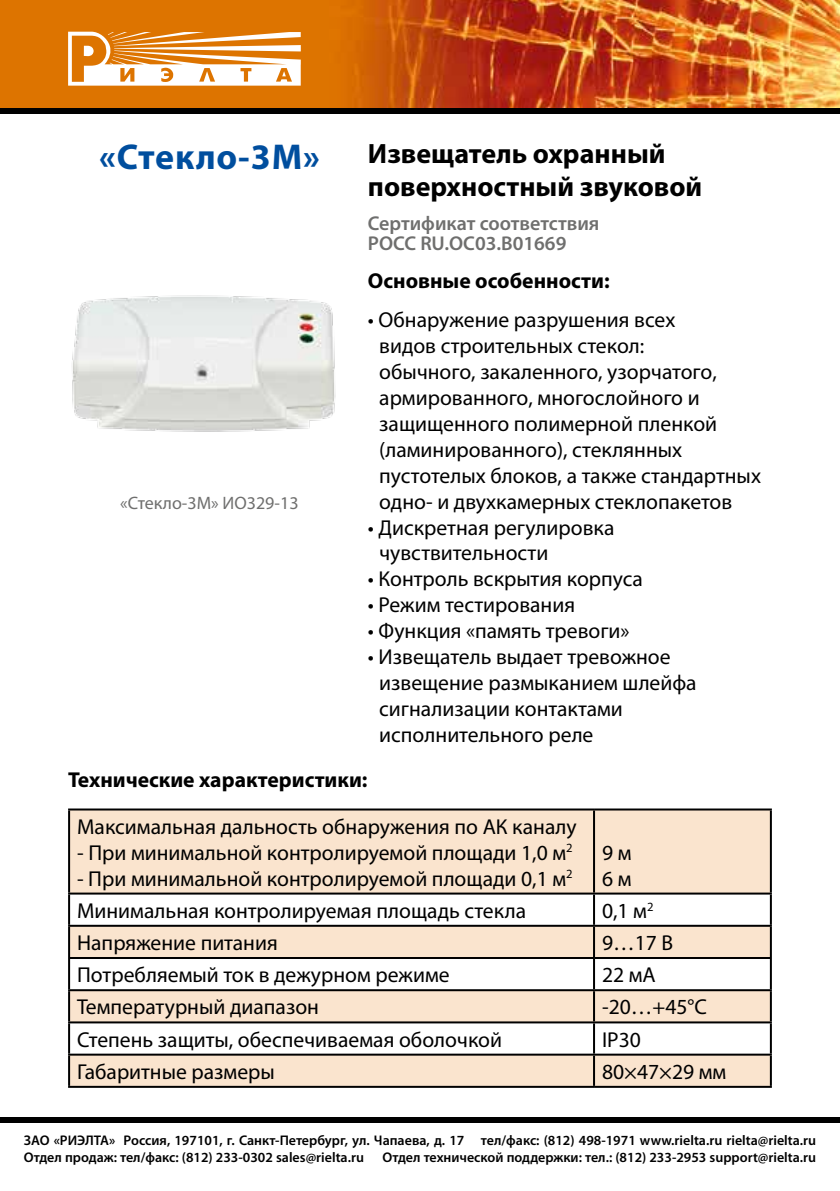
<style>
.page{position:relative;width:840px;height:1191px;background:#fff}
.page>*{position:absolute;margin:0;border:0;box-sizing:border-box;transform-origin:0 0}
.t1{font:700 36px "Myriad Pro";letter-spacing:.025em;color:#004e9e}
.t2{font:700 28px/33.6px "Myriad Pro";color:#000}
.t3{font:21.6px/26px "Myriad Pro";color:#000}
.t4{font:700 21.6px "Myriad Pro";color:#000}
.t5{font:600 20px/20px "Myriad Pro";color:#6f6f6e}
.t6{font:18px "Myriad Pro";color:#6f6f6e}
.t7{font:600 14px/16.8px "Myriad Pro";color:#000}
</style>
<div class="page">
<div style="left:0;top:0;width:839px;height:113px;background:#dd7400"></div>
<img style="left:352px;top:0;width:487px;height:108px">
<div style="left:0;top:108px;width:839px;height:5px;background:#000"></div>
<div style="left:0;top:1117px;width:839px;height:6px;background:#000"></div>
<svg style="left:68px;top:32px;width:232px;height:54px"></svg>
<svg style="left:70px;top:810px;width:699px;height:275px;fill:#fae4ce"></svg>
<hr style="left:68px;top:808px;width:525px;height:2px;background:#000">
<hr style="left:68px;top:810px;width:2px;height:82px;background:#000">
<hr style="left:593px;top:808px;width:178px;height:2px;background:#000">
<hr style="left:592px;top:810px;width:2px;height:82px;background:#000">
<hr style="left:769px;top:810px;width:2px;height:82px;background:#000">
<hr style="left:68px;top:892px;width:525px;height:2px;background:#000">
<hr style="left:68px;top:894px;width:2px;height:30px;background:#000">
<hr style="left:593px;top:892px;width:178px;height:2px;background:#000">
<hr style="left:592px;top:894px;width:2px;height:30px;background:#000">
<hr style="left:769px;top:894px;width:2px;height:30px;background:#000">
<hr style="left:68px;top:924px;width:525px;height:2px;background:#000">
<hr style="left:68px;top:926px;width:2px;height:31px;background:#000">
<hr style="left:593px;top:924px;width:178px;height:2px;background:#000">
<hr style="left:592px;top:926px;width:2px;height:31px;background:#000">
<hr style="left:769px;top:926px;width:2px;height:31px;background:#000">
<hr style="left:68px;top:957px;width:525px;height:2px;background:#000">
<hr style="left:68px;top:959px;width:2px;height:30px;background:#000">
<hr style="left:593px;top:957px;width:178px;height:2px;background:#000">
<hr style="left:592px;top:959px;width:2px;height:30px;background:#000">
<hr style="left:769px;top:959px;width:2px;height:30px;background:#000">
<hr style="left:68px;top:989px;width:525px;height:2px;background:#000">
<hr style="left:68px;top:991px;width:2px;height:30px;background:#000">
<hr style="left:593px;top:989px;width:178px;height:2px;background:#000">
<hr style="left:592px;top:991px;width:2px;height:30px;background:#000">
<hr style="left:769px;top:991px;width:2px;height:30px;background:#000">
<hr style="left:68px;top:1021px;width:525px;height:2px;background:#000">
<hr style="left:68px;top:1023px;width:2px;height:30px;background:#000">
<hr style="left:593px;top:1021px;width:178px;height:2px;background:#000">
<hr style="left:592px;top:1023px;width:2px;height:30px;background:#000">
<hr style="left:769px;top:1023px;width:2px;height:30px;background:#000">
<hr style="left:68px;top:1053px;width:525px;height:2px;background:#000">
<hr style="left:68px;top:1055px;width:2px;height:30px;background:#000">
<hr style="left:593px;top:1053px;width:178px;height:2px;background:#000">
<hr style="left:592px;top:1055px;width:2px;height:30px;background:#000">
<hr style="left:769px;top:1055px;width:2px;height:30px;background:#000">
<hr style="left:68px;top:1085px;width:525px;height:2px;background:#000">
<hr style="left:593px;top:1085px;width:178px;height:2px;background:#000">
<img style="left:72px;top:295px;width:264px;height:137px">
<h1 class="t1" style="left:99px;top:133px;width:222px">«Стекло-3М»</h1>
<p class="t6" style="left:120px;top:492px;width:180px">«Стекло-3М» ИО329-13</p>
<p class="t2" style="left:368px;top:136px;width:336px">Извещатель охранный поверхностный звуковой</p>
<p class="t5" style="left:368px;top:213px;width:233px">Сертификат соответствия<br>РОСС RU.OC03.В01669</p>
<p class="t4" style="left:368px;top:267px;width:243px">Основные особенности:</p>
<p class="t3" style="left:379px;top:306px;width:383px;text-indent:-11px">• Обнаружение разрушения всех<br>видов строительных стекол:<br>обычного, закаленного, узорчатого, армированного, многослойного и защищенного полимерной пленкой (ламинированного), стеклянных пустотелых блоков, а также стандартных одно- и двухкамерных стеклопакетов</p>
<p class="t3" style="left:379px;top:514px;width:236px;text-indent:-11px">• Дискретная регулировка чувствительности</p>
<p class="t3" style="left:368px;top:566px;width:276px">• Контроль вскрытия корпуса</p>
<p class="t3" style="left:368px;top:592px;width:209px">• Режим тестирования</p>
<p class="t3" style="left:368px;top:617px;width:263px">• Функция «память тревоги»</p>
<p class="t3" style="left:379px;top:643px;width:319px;text-indent:-11px">• Извещатель выдает тревожное извещение размыканием шлейфа сигнализации контактами исполнительного реле</p>
<p class="t4" style="left:68px;top:765px;width:301px">Технические характеристики:</p>
<p class="t3" style="left:77px;top:813px;width:501px">Максимальная дальность обнаружения по АК каналу</p>
<p class="t3" style="left:77px;top:839px;width:497px">- При минимальной контролируемой площади 1,0 м<sup>2</sup></p>
<p class="t3" style="left:77px;top:865px;width:497px">- При минимальной контролируемой площади 0,1 м<sup>2</sup></p>
<p class="t3" style="left:601px;top:839px;width:31px">9 м<br>6 м</p>
<p class="t3" style="left:77px;top:897px;width:450px">Минимальная контролируемая площадь стекла</p>
<p class="t3" style="left:601px;top:897px;width:53px">0,1 м<sup>2</sup></p>
<p class="t3" style="left:77px;top:929px;width:202px">Напряжение питания</p>
<p class="t3" style="left:601px;top:929px;width:73px">9…17 В</p>
<p class="t3" style="left:77px;top:961px;width:374px">Потребляемый ток в дежурном режиме</p>
<p class="t3" style="left:601px;top:961px;width:55px">22 мА</p>
<p class="t3" style="left:77px;top:993px;width:243px">Температурный диапазон</p>
<p class="t3" style="left:601px;top:993px;width:106px">-20…+45°С</p>
<p class="t3" style="left:77px;top:1026px;width:426px">Степень защиты, обеспечиваемая оболочкой</p>
<p class="t3" style="left:601px;top:1026px;width:40px">IP30</p>
<p class="t3" style="left:77px;top:1058px;width:199px">Габаритные размеры</p>
<p class="t3" style="left:601px;top:1058px;width:126px">80×47×29 мм</p>
<p class="t7" style="left:24px;top:1131px;width:793px">ЗАО «РИЭЛТА» Россия, 197101, г. Санкт-Петербург, ул. Чапаева, д. 17 тел/факс: (812) 498-1971 www.rielta.ru rielta@rielta.ru<br>Отдел продаж: тел/факс: (812) 233-0302 sales@rielta.ru</p>
<p class="t7" style="left:382px;top:1148px;width:435px">Отдел технической поддержки: тел.: (812) 233-2953 support@rielta.ru</p>
</div>
